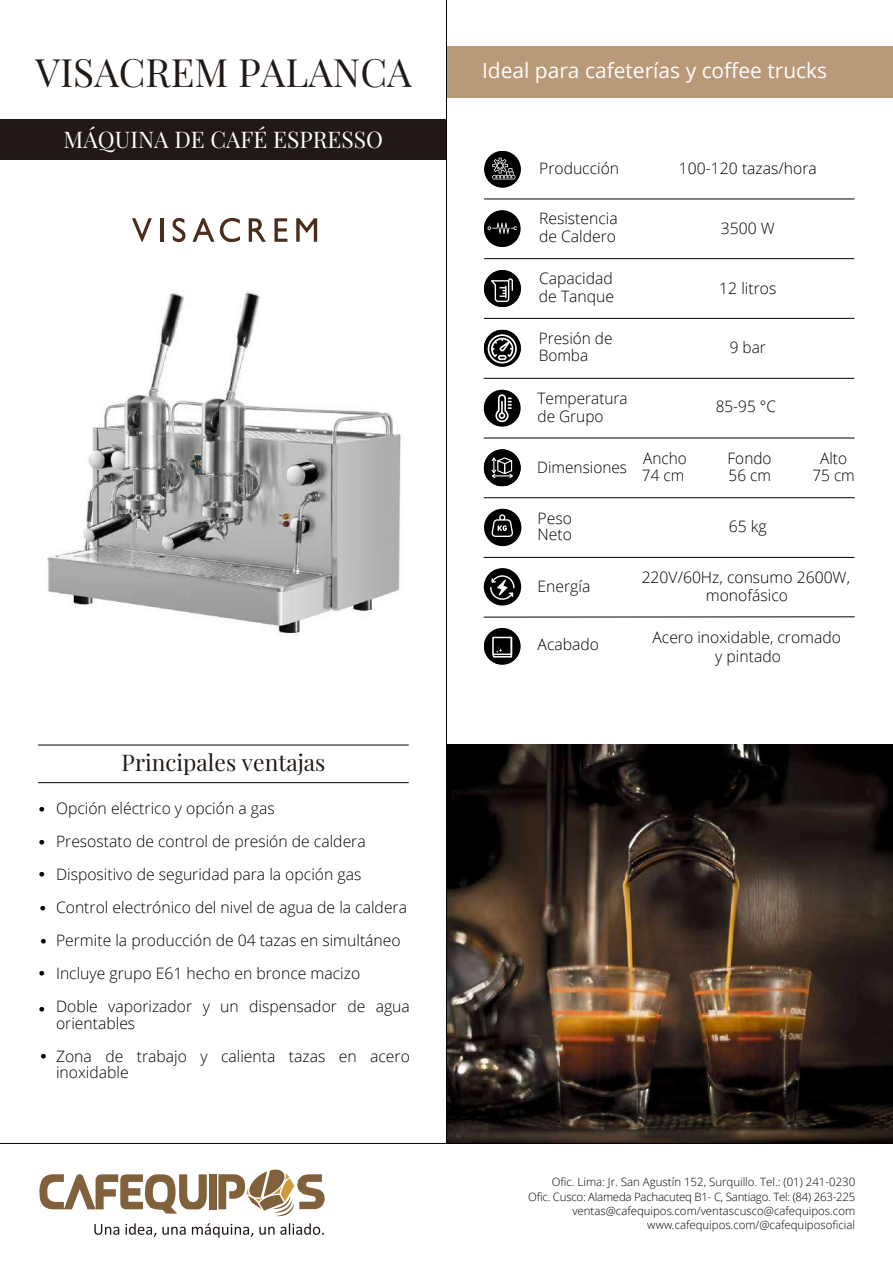
<style>
.page{position:relative;width:893px;height:1263px;background:#fff}
.page>*{position:absolute;margin:0;border:0;box-sizing:border-box;transform-origin:0 0}
.t1{font:39px "Playfair Display";color:#211915}
.t2{font:22.95px "Playfair Display";color:#fff}
.t3{font:22.95px "Playfair Display";color:#211915}
.t4{font:21px "Open Sans";color:#fff}
.t5{font:300 15.75px/33px "Open Sans";color:#000}
.t6{font:15.75px/32.5px "Century Gothic";color:#000;text-align:justify}
.t7{font:300 11.4px/14.2px "Open Sans";color:#010002;text-align:right}
</style>
<div class="page">
<div style="left:0;top:119px;width:446px;height:41px;background:#211915"></div>
<div style="left:446px;top:46px;width:447px;height:51px;background:#b99977"></div>
<svg style="left:484px;top:151px;width:37px;height:37px"></svg>
<div style="left:486px;top:153px;width:32px;height:32px;background:#000;border-radius:50%"></div>
<svg style="left:492px;top:158px;width:23px;height:21px"></svg>
<img style="left:447px;top:744px;width:446px;height:399px">
<svg style="left:94px;top:1224px;width:25px;height:11px"></svg>
<svg style="left:125px;top:1223px;width:31px;height:14px"></svg>
<svg style="left:162px;top:1227px;width:24px;height:8px"></svg>
<svg style="left:192px;top:1223px;width:61px;height:15px"></svg>
<svg style="left:259px;top:1223px;width:65px;height:12px"></svg>
<div style="left:209px;top:1174px;width:8px;height:35px;background:#81613c"></div>
<svg style="left:39px;top:1174px;width:168px;height:39px"></svg>
<svg style="left:218px;top:1169px;width:107px;height:47px"></svg>
<hr style="left:38px;top:782px;width:371px;height:1px;background:#000">
<hr style="left:38px;top:745px;width:371px;height:1px;background:#000">
<hr style="left:0;top:1143px;width:893px;height:1px;background:#000">
<hr style="left:484px;top:318px;width:370px;height:1px;background:#000">
<hr style="left:484px;top:199px;width:370px;height:1px;background:#000">
<hr style="left:484px;top:557px;width:370px;height:1px;background:#000">
<hr style="left:484px;top:378px;width:370px;height:1px;background:#000">
<hr style="left:484px;top:438px;width:370px;height:1px;background:#000">
<hr style="left:484px;top:497px;width:371px;height:1px;background:#000">
<div style="left:484px;top:449px;width:37px;height:37px;background:#000;border-radius:18px"></div>
<svg style="left:491px;top:457px;width:22px;height:22px"></svg>
<div style="left:484px;top:568px;width:37px;height:37px;background:#000;border-radius:50%"></div>
<svg style="left:490px;top:575px;width:25px;height:25px"></svg>
<hr style="left:484px;top:617px;width:371px;height:1px;background:#000">
<div style="left:484px;top:330px;width:37px;height:37px;background:#000;border-radius:18px"></div>
<svg style="left:488px;top:334px;width:29px;height:29px"></svg>
<div style="left:484px;top:390px;width:37px;height:37px;background:#000;border-radius:50%"></div>
<svg style="left:495px;top:394px;width:17px;height:28px"></svg>
<div style="left:484px;top:509px;width:37px;height:37px;background:#000;border-radius:50%"></div>
<svg style="left:491px;top:514px;width:22px;height:23px"></svg>
<hr style="left:484px;top:258px;width:370px;height:1px;background:#000">
<div style="left:484px;top:270px;width:37px;height:37px;background:#000;border-radius:18px"></div>
<svg style="left:491px;top:278px;width:22px;height:24px"></svg>
<div style="left:484px;top:628px;width:37px;height:37px;background:#000;border-radius:18px"></div>
<svg style="left:492px;top:636px;width:21px;height:22px"></svg>
<div style="left:484px;top:210px;width:37px;height:37px;background:#000;border-radius:18px"></div>
<svg style="left:487px;top:223px;width:30px;height:11px"></svg>
<hr style="left:446px;top:0;width:1px;height:1143px;background:#000">
<img style="left:46px;top:291px;width:355px;height:343px">
<svg style="left:296px;top:218px;width:21px;height:24px"></svg>
<svg style="left:249px;top:218px;width:17px;height:24px"></svg>
<svg style="left:274px;top:218px;width:14px;height:24px"></svg>
<svg style="left:193px;top:217px;width:47px;height:26px"></svg>
<svg style="left:172px;top:217px;width:14px;height:25px"></svg>
<svg style="left:132px;top:218px;width:20px;height:24px"></svg>
<hr style="left:160px;top:218px;width:4px;height:24px;background:#4a2e1b">
<h1 class="t1" style="left:36px;top:42px;width:378px">VISACREM PALANCA</h1>
<h3 class="t4" style="left:482px;top:56px;width:347px">Ideal para cafeterías y coffee trucks</h3>
<h2 class="t2" style="left:64px;top:121px;width:321px">MÁQUINA DE CAFÉ ESPRESSO</h2>
<p class="t5" style="left:539px;top:151px;width:82px">Producción</p>
<p class="t5" style="left:679px;top:151px;width:139px">100-120 tazas/hora</p>
<p class="t5" style="left:539px;top:209px;width:80px;line-height:18.1px">Resistencia de Caldero</p>
<p class="t5" style="left:539px;top:269px;width:77px;line-height:18.1px">Capacidad de Tanque</p>
<p class="t5" style="left:539px;top:330px;width:75px;line-height:16.8px">Presión de<br>Bomba</p>
<p class="t5" style="left:537px;top:389px;width:92px;line-height:18.1px">Temperatura de Grupo</p>
<p class="t5" style="left:721px;top:211px;width:56px">3500 W</p>
<p class="t5" style="left:719px;top:272px;width:59px">12 litros</p>
<p class="t5" style="left:730px;top:330px;width:38px">9 bar</p>
<p class="t5" style="left:716px;top:389px;width:62px">85-95 °C</p>
<p class="t5" style="left:537px;top:450px;width:91px">Dimensiones</p>
<p class="t5" style="left:642px;top:448px;width:47px;line-height:17.7px">Ancho<br>74 cm</p>
<p class="t5" style="left:728px;top:448px;width:46px;line-height:17.7px">Fondo<br>56 cm</p>
<p class="t5" style="left:812px;top:448px;width:44px;line-height:17.7px;text-align:center">Alto<br>75 cm</p>
<p class="t5" style="left:538px;top:509px;width:36px;line-height:16.8px">Peso<br>Neto</p>
<p class="t5" style="left:729px;top:510px;width:39px">65 kg</p>
<p class="t6" style="left:37px;top:792px;width:11px">• • •</p>
<p class="t6" style="left:38px;top:891px;width:11px">•</p>
<p class="t6" style="left:39px;top:925px;width:11px">•</p>
<p class="t6" style="left:37px;top:956px;width:11px">•</p>
<p class="t6" style="left:37px;top:993px;width:11px">•</p>
<p class="t6" style="left:39px;top:1040px;width:11px">•</p>
<h2 class="t3" style="left:122px;top:745px;width:205px">Principales ventajas</h2>
<p class="t5" style="left:56px;top:792px;width:355px">Opción eléctrico y opción a gas<br>Presostato de control de presión de caldera Dispositivo de seguridad para la opción gas Control electrónico del nivel de agua de la caldera Permite la producción de 04 tazas en simultáneo Incluye grupo E61 hecho en bronce macizo<br>Doble vaporizador y un dispensador de agua</p>
<p class="t5" style="left:56px;top:1006px;width:355px">orientables<br>Zona de trabajo y calienta tazas en acero</p>
<p class="t5" style="left:56px;top:1056px;width:74px">inoxidable</p>
<p class="t5" style="left:538px;top:569px;width:54px">Energía</p>
<p class="t5" style="left:642px;top:569px;width:210px;line-height:17.4px;text-align:center">220V/60Hz, consumo 2600W, monofásico</p>
<p class="t5" style="left:538px;top:628px;width:63px">Acabado</p>
<p class="t5" style="left:652px;top:620px;width:190px">Acero inoxidable, cromado</p>
<p class="t5" style="left:715px;top:639px;width:67px">y pintado</p>
<p class="t7" style="left:528px;top:1175px;width:328px">Ofic. Lima: Jr. San Agustín 152, Surquillo. Tel.: (01) 241-0230<br>Ofic. Cusco: Alameda Pachacuteq B1- C, Santiago. Tel: (84) 263-225 ventas@cafequipos.com/ventascusco@cafequipos.com www.cafequipos.com/@cafequiposoficial</p>
</div>
